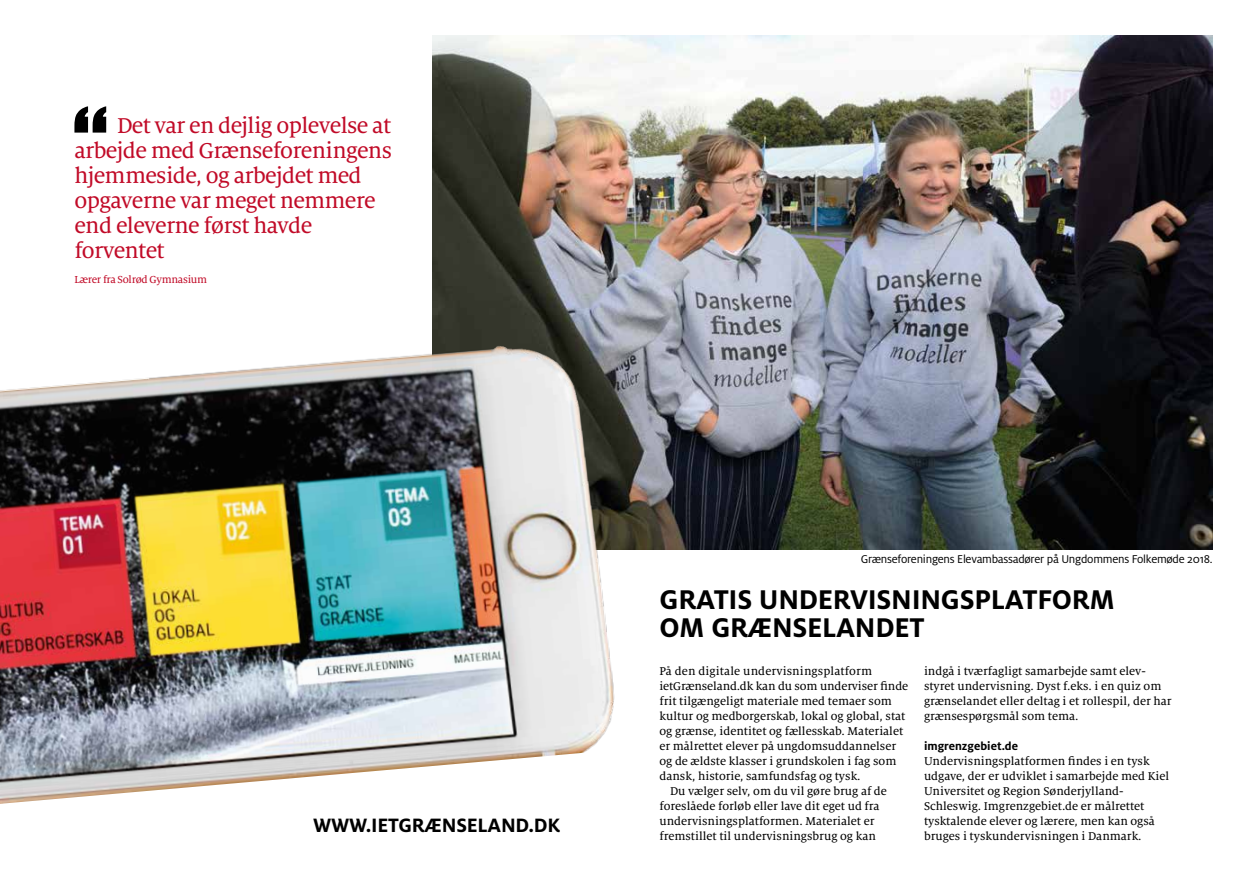
<style>
.page{position:relative;width:1248px;height:886px;background:#fff}
.page>*{position:absolute;margin:0;border:0;box-sizing:border-box;transform-origin:0 0}
.t1{font:700 30px/28.8px "Milo OT";letter-spacing:-.01em;color:#000}
.t2{font:23.75px/25px "Milo Serif OT Text";letter-spacing:-.025em;color:#c10a27}
.t3{font:700 21.38px "Milo OT";letter-spacing:-.01em;color:#000}
.t4{font:12.5px/15px "Milo Serif OT Text";color:#000}
.t5{font:12.5px "Milo OT";letter-spacing:-.02em;color:#000}
.t6{font:700 12.5px "Milo OT";color:#000}
.t7{font:11.25px "Milo Serif OT Text";letter-spacing:-.025em;color:#c10a27}
</style>
<div class="page">
<img style="left:432px;top:35px;width:780px;height:514px">
<svg style="left:74px;top:106px;width:32px;height:27px"></svg>
<img style="left:0;top:293px;width:687px;height:511px">
<h2 class="t2" style="left:74px;top:114px;width:319px;text-indent:43px">Det var en dejlig oplevelse at arbejde med Grænseforeningens hjemmeside, og arbejdet med opgaverne var meget nemmere end eleverne først havde forventet</h2>
<p class="t7" style="left:74px;top:274px;width:134px">Lærer fra Solrød Gymnasium</p>
<h3 class="t3" style="left:313px;top:813px;width:249px">WWW.IETGRÆNSELAND.DK</h3>
<p class="t5" style="left:860px;top:552px;width:353px">Grænseforeningens Elevambassadører på Ungdommens Folkemøde 2018.</p>
<h1 class="t1" style="left:659px;top:585px;width:457px">GRATIS UNDERVISNINGSPLATFORM<br>OM GRÆNSELANDET</h1>
<p class="t4" style="left:659px;top:664px;width:214px">På den digitale undervisningsplatform</p>
<p class="t4" style="left:659px;top:679px;width:250px">ietGrænseland.dk kan du som underviser finde</p>
<p class="t4" style="left:659px;top:694px;width:234px">frit tilgængeligt materiale med temaer som</p>
<p class="t4" style="left:659px;top:709px;width:247px">kultur og medborgerskab, lokal og global, stat</p>
<p class="t4" style="left:659px;top:724px;width:245px">og grænse, identitet og fællesskab. Materialet</p>
<p class="t4" style="left:659px;top:739px;width:238px">er målrettet elever på ungdomsuddannelser</p>
<p class="t4" style="left:659px;top:754px;width:238px">og de ældste klasser i grundskolen i fag som</p>
<p class="t4" style="left:659px;top:769px;width:203px">dansk, historie, samfundsfag og tysk.</p>
<p class="t4" style="left:670px;top:784px;width:218px">Du vælger selv, om du vil gøre brug af de</p>
<p class="t4" style="left:659px;top:799px;width:221px">foreslåede forløb eller lave dit eget ud fra</p>
<p class="t4" style="left:659px;top:814px;width:216px">undervisningsplatformen. Materialet er</p>
<p class="t4" style="left:659px;top:829px;width:218px">fremstillet til undervisningsbrug og kan</p>
<p class="t4" style="left:923px;top:664px;width:249px">indgå i tværfagligt samarbejde samt elev&shy;styret undervisning. Dyst f.eks. i en quiz om grænselandet eller deltag i et rollespil, der har grænsespørgsmål som tema.</p>
<p class="t6" style="left:923px;top:739px;width:96px">imgrenzgebiet.de</p>
<p class="t4" style="left:923px;top:754px;width:247px">Undervisningsplatformen findes i en tysk udgave, der er udviklet i samarbejde med Kiel Universitet og Region Sønderjylland-Schleswig. Imgrenzgebiet.de er målrettet tysktalende elever og lærere, men kan også bruges i tyskundervisningen i Danmark.</p>
</div>
